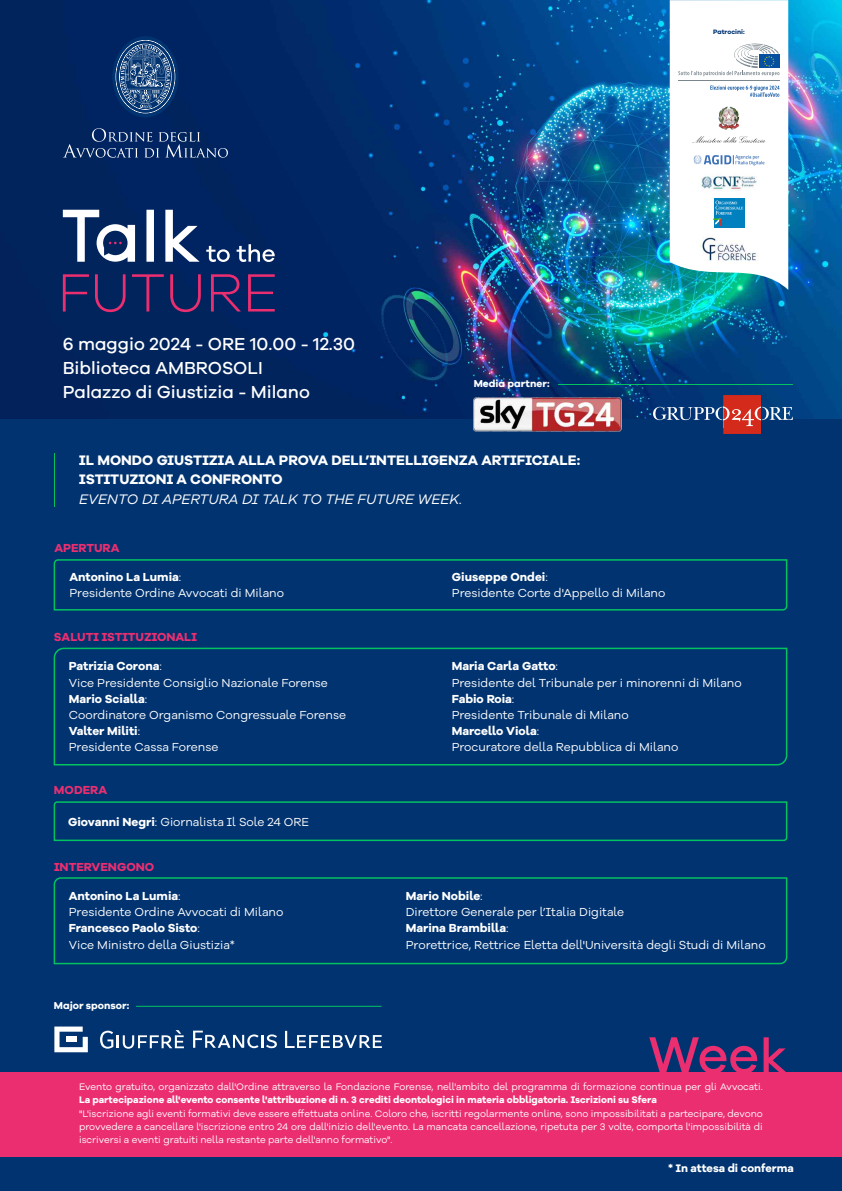
<style>
.page{position:relative;width:842px;height:1191px;background:#013370}
.page>*{position:absolute;margin:0;border:0;box-sizing:border-box;transform-origin:0 0}
.t1{font:500 17.9px/24.2px "Galano Grotesque";color:#fff}
.t2{font:700 14.2px/19.2px "Galano Grotesque Alt";color:#fff}
.t3{font:italic 14.2px "Galano Grotesque Alt";color:#fff}
.t4{font:12px/16.2px "Galano Grotesque Alt";color:#fff}
.t5{font:700 12px "Galano Grotesque Alt";color:#eb2e70}
.t6{font:700 11.3px "Galano Grotesque Alt";color:#fff}
.t7{font:700 10.3px "Galano Grotesque";color:#fff}
.t8{font:9.8px/13.2px "Galano Grotesque Alt";color:#fff;text-align:justify}
.t9{font:700 9.8px "Galano Grotesque Alt";color:#fff}
.t10{font:700 6.6px "Galano Grotesque";color:#013370}
.s1{font-weight:700}
</style>
<div class="page">
<img style="left:0;top:0;width:842px;height:419px">
<svg style="left:63px;top:274px;width:212px;height:38px"></svg>
<svg style="left:63px;top:210px;width:212px;height:52px"></svg>
<div style="left:112px;top:36px;width:67px;height:81px;background:#013370;border-radius:50%"></div>
<svg style="left:116px;top:40px;width:59px;height:73px"></svg>
<svg style="left:63px;top:128px;width:165px;height:30px"></svg>
<hr style="left:54px;top:453px;width:1px;height:54px;background:#03c360">
<svg style="left:53px;top:647px;width:735px;height:119px"></svg>
<svg style="left:53px;top:559px;width:735px;height:52px"></svg>
<svg style="left:53px;top:801px;width:735px;height:41px"></svg>
<svg style="left:53px;top:877px;width:735px;height:88px"></svg>
<svg style="left:649px;top:1037px;width:137px;height:35px"></svg>
<div style="left:0;top:1072px;width:842px;height:84px;background:#eb2e70"></div>
<img style="left:473px;top:398px;width:148px;height:33px">
<hr style="left:558px;top:384px;width:235px;height:1px;background:#03c360">
<svg style="left:653px;top:395px;width:140px;height:39px"></svg>
<svg style="left:670px;top:0;width:118px;height:290px;background:#dfedf1"></svg>
<hr style="left:678px;top:80px;width:101px;height:1px;background:#7a868e">
<img style="left:689px;top:235px;width:80px;height:29px">
<hr style="left:136px;top:1005px;width:246px;height:1px;background:#03c360">
<svg style="left:54px;top:1026px;width:34px;height:26px"></svg>
<div style="left:66px;top:1036px;width:10px;height:6px;background:#fff"></div>
<svg style="left:285px;top:1030px;width:97px;height:18px"></svg>
<svg style="left:100px;top:1030px;width:84px;height:18px"></svg>
<svg style="left:193px;top:1030px;width:84px;height:18px"></svg>
<p class="t10" style="left:713px;top:27px;width:33px">Patrocini:</p>
<h1 class="t1" style="left:63px;top:332px;width:294px">6 maggio 2024 - ORE 10.00 - 12.30<br>Biblioteca AMBROSOLI<br>Palazzo di Giustizia - Milano</h1>
<p class="t7" style="left:474px;top:377px;width:77px">Media partner:</p>
<p class="t2" style="left:79px;top:451px;width:502px">IL MONDO GIUSTIZIA ALLA PROVA DELL’INTELLIGENZA ARTIFICIALE:<br>ISTITUZIONI A CONFRONTO</p>
<p class="t3" style="left:79px;top:489px;width:385px">EVENTO DI APERTURA DI TALK TO THE FUTURE WEEK.</p>
<p class="t5" style="left:54px;top:540px;width:67px">APERTURA</p>
<p class="t4" style="left:69px;top:569px;width:216px"><span class="s1">Antonino La Lumia</span>:<br>Presidente Ordine Avvocati di Milano</p>
<p class="t5" style="left:54px;top:629px;width:144px">SALUTI ISTITUZIONALI</p>
<p class="t4" style="left:452px;top:569px;width:215px"><span class="s1">Giuseppe Ondei</span>:<br>Presidente Corte d'Appello di Milano</p>
<p class="t4" style="left:69px;top:658px;width:279px"><span class="s1">Patrizia Corona</span>:<br>Vice Presidente Consiglio Nazionale Forense<br><span class="s1">Mario Scialla</span>:<br>Coordinatore Organismo Congressuale Forense<br><span class="s1">Valter Militi</span>:<br>Presidente Cassa Forense</p>
<p class="t4" style="left:452px;top:658px;width:291px"><span class="s1">Maria Carla Gatto</span>:<br>Presidente del Tribunale per i minorenni di Milano<br><span class="s1">Fabio Roia</span>:<br>Presidente Tribunale di Milano<br><span class="s1">Marcello Viola</span>:<br>Procuratore della Repubblica di Milano</p>
<p class="t5" style="left:54px;top:782px;width:55px">MODERA</p>
<p class="t4" style="left:68px;top:813px;width:243px"><span class="s1">Giovanni Negri</span>: Giornalista Il Sole 24 ORE</p>
<p class="t5" style="left:54px;top:859px;width:102px">INTERVENGONO</p>
<p class="t4" style="left:69px;top:888px;width:216px"><span class="s1">Antonino La Lumia</span>:<br>Presidente Ordine Avvocati di Milano<br><span class="s1">Francesco Paolo Sisto</span>:<br>Vice Ministro della Giustizia*</p>
<p class="t4" style="left:406px;top:888px;width:361px"><span class="s1">Mario Nobile</span>:<br>Direttore Generale per l’Italia Digitale<br><span class="s1">Marina Brambilla</span>:<br>Prorettrice, Rettrice Eletta dell'Università degli Studi di Milano</p>
<p class="t7" style="left:54px;top:999px;width:77px">Major sponsor:</p>
<p class="t8" style="left:79px;top:1080px;width:685px">Evento gratuito, organizzato dall'Ordine attraverso la Fondazione Forense, nell'ambito del programma di formazione continua per gli Avvocati.</p>
<p class="t8" style="left:79px;top:1107px;width:685px">"L'iscrizione agli eventi formativi deve essere effettuata online. Coloro che, iscritti regolarmente online, sono impossibilitati a partecipare, devono provvedere a cancellare l'iscrizione entro 24 ore dall'inizio dell'evento. La mancata cancellazione, ripetuta per 3 volte, comporta l'impossibilità di iscriversi a eventi gratuiti nella restante parte dell'anno formativo".</p>
<p class="t9" style="left:79px;top:1093px;width:579px">La partecipazione all'evento consente l'attribuzione di n. 3 crediti deontologici in materia obbligatoria. Iscrizioni su Sfera</p>
<p class="t6" style="left:668px;top:1160px;width:127px">* In attesa di conferma</p>
</div>
